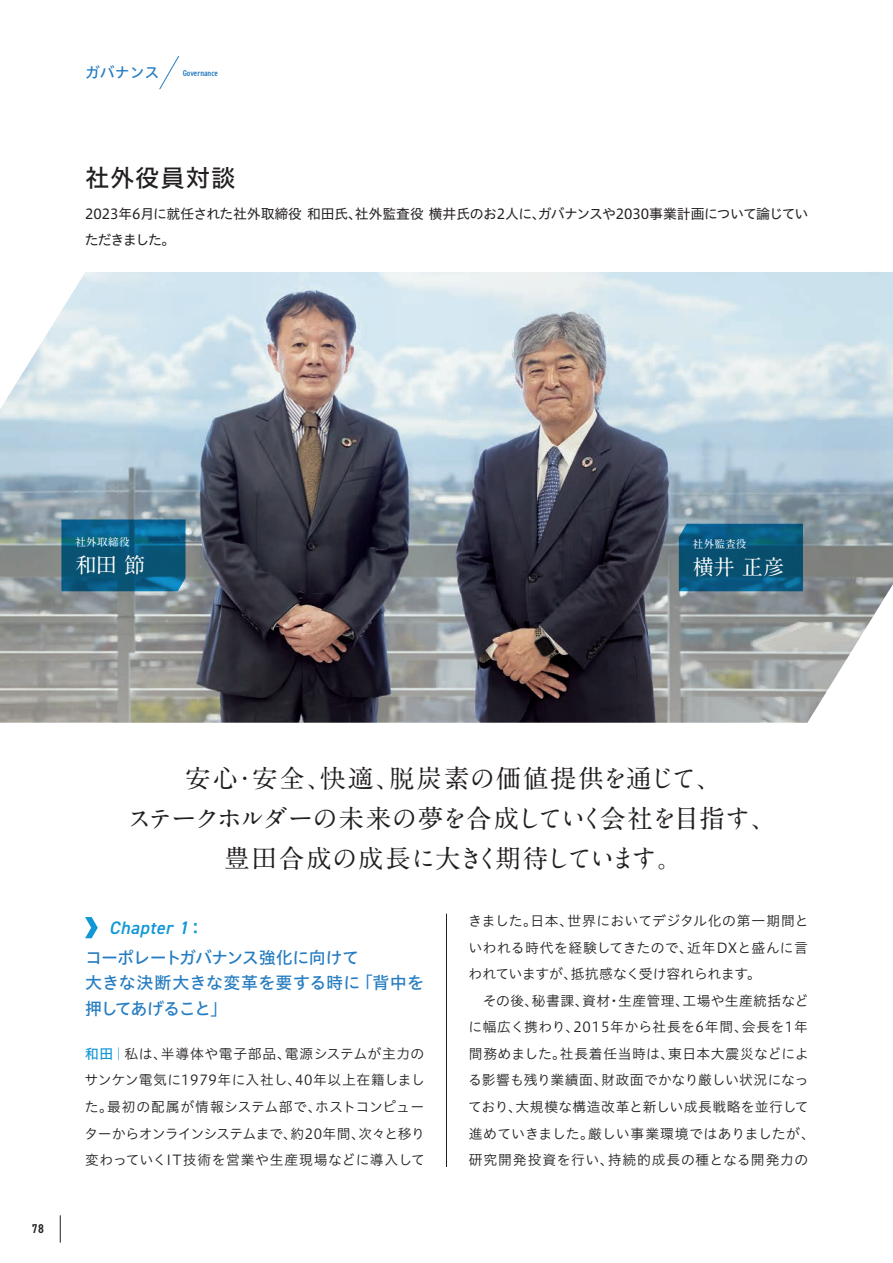
<style>
.page{position:relative;width:893px;height:1263px;background:#fff}
.page>*{position:absolute;margin:0;border:0;box-sizing:border-box;transform-origin:0 0}
.t1{font:700 25.5px/40.3px "A1 Mincho Std";letter-spacing:-.025em;color:#231f20;text-align:center}
.t2{font:24.45px "Hiragino UD Sans Std N W5";letter-spacing:.035em;color:#231f20}
.t3{font:700 21.3px "A1 Mincho Std";color:#fff}
.t4{font:italic 600 18px "DIN2014";letter-spacing:.03em;color:#1197d6}
.t5{font:16.95px/25.5px "Hiragino UD Sans Std N W5";letter-spacing:-.02em;color:#277dc1}
.t6{font:14.85px "Hiragino UD Sans Std W5";color:#277dc1}
.t7{font:13.8px/26.5px "Hiragino UD Sans Std N W3";letter-spacing:.025em;color:#231f20;text-align:justify}
.t8{font:13.8px/25.5px "Hiragino UD Sans Std N W4";letter-spacing:-.025em;color:#231f20}
.t9{font:600 condensed 12.75px "DIN2014";color:#231f20}
.t10{font:700 10.65px "A1 Mincho Std";letter-spacing:.02em;color:#fff}
.t11{font:600 condensed 8.55px "DIN2014";color:#277dc1}
.s1{font-family:"Hiragino UD Sans Std N W5";font-weight:400;font-style:normal}
.s2{font-family:"Hiragino UD Sans Std N W5";color:#1197d6}
</style>
<div class="page">
<img style="left:0;top:272px;width:893px;height:451px">
<svg style="left:159px;top:55px;width:20px;height:35px"></svg>
<hr style="left:446px;top:914px;width:1px;height:253px;background:#231f20">
<svg style="left:85px;top:917px;width:13px;height:21px"></svg>
<svg style="left:61px;top:519px;width:125px;height:72px;background:#0c5e84"></svg>
<svg style="left:679px;top:524px;width:124px;height:67px;background:#09577c"></svg>
<svg style="left:60px;top:1215px;width:1px;height:27px"></svg>
<p class="t6" style="left:85px;top:61px;width:76px">ガバナンス</p>
<p class="t11" style="left:183px;top:67px;width:37px">Governance</p>
<h2 class="t2" style="left:85px;top:159px;width:152px">社外役員対談</h2>
<p class="t8" style="left:85px;top:200px;width:725px">2023年6月に就任された社外取締役 和田氏、社外監査役 横井氏のお2人に、ガバナンスや2030事業計画について論じていただきました。</p>
<p class="t10" style="left:75px;top:533px;width:56px">社外取締役</p>
<h3 class="t3" style="left:75px;top:548px;width:72px">和田 節</h3>
<p class="t10" style="left:693px;top:535px;width:55px">社外監査役</p>
<h3 class="t3" style="left:693px;top:550px;width:93px">横井 正彦</h3>
<p class="t9" style="left:32px;top:1220px;width:14px">78</p>
<h1 class="t1" style="left:127px;top:754px;width:651px">安心・安全、快適、脱炭素の価値提供を通じて、<br>ステークホルダーの未来の夢を合成していく会社を目指す、豊田合成の成長に大きく期待しています。</h1>
<h3 class="t4" style="left:109px;top:916px;width:97px">Chapter 1<span class="s1">：</span></h3>
<p class="t5" style="left:85px;top:944px;width:341px">コーポレートガバナンス強化に向けて<br>大きな決断大きな変革を要する時に「背中を押してあげること」</p>
<p class="t7" style="left:84px;top:1040px;width:342px"><span class="s2">和田｜</span>私は、半導体や電子部品、電源システムが主力のサンケン電気に1979年に入社し、40年以上在籍しました。最初の配属が情報システム部で、ホストコンピューターからオンラインシステムまで、約20年間、次々と移り変わっていくIT技術を営業や生産現場などに導入して</p>
<p class="t7" style="left:468px;top:907px;width:348px;text-align:left">きました。日本、世界においてデジタル化の第一期間といわれる時代を経験してきたので、近年DXと盛んに言われていますが、抵抗感なく受け容れられます。<br>　その後、秘書課、資材・生産管理、工場や生産統括などに幅広く携わり、2015年から社長を6年間、会長を1年間務めました。社長着任当時は、東日本大震災などによる影響も残り業績面、財政面でかなり厳しい状況になっており、大規模な構造改革と新しい成長戦略を並行して進めていきました。厳しい事業環境ではありましたが、研究開発投資を行い、持続的成長の種となる開発力の</p>
</div>
